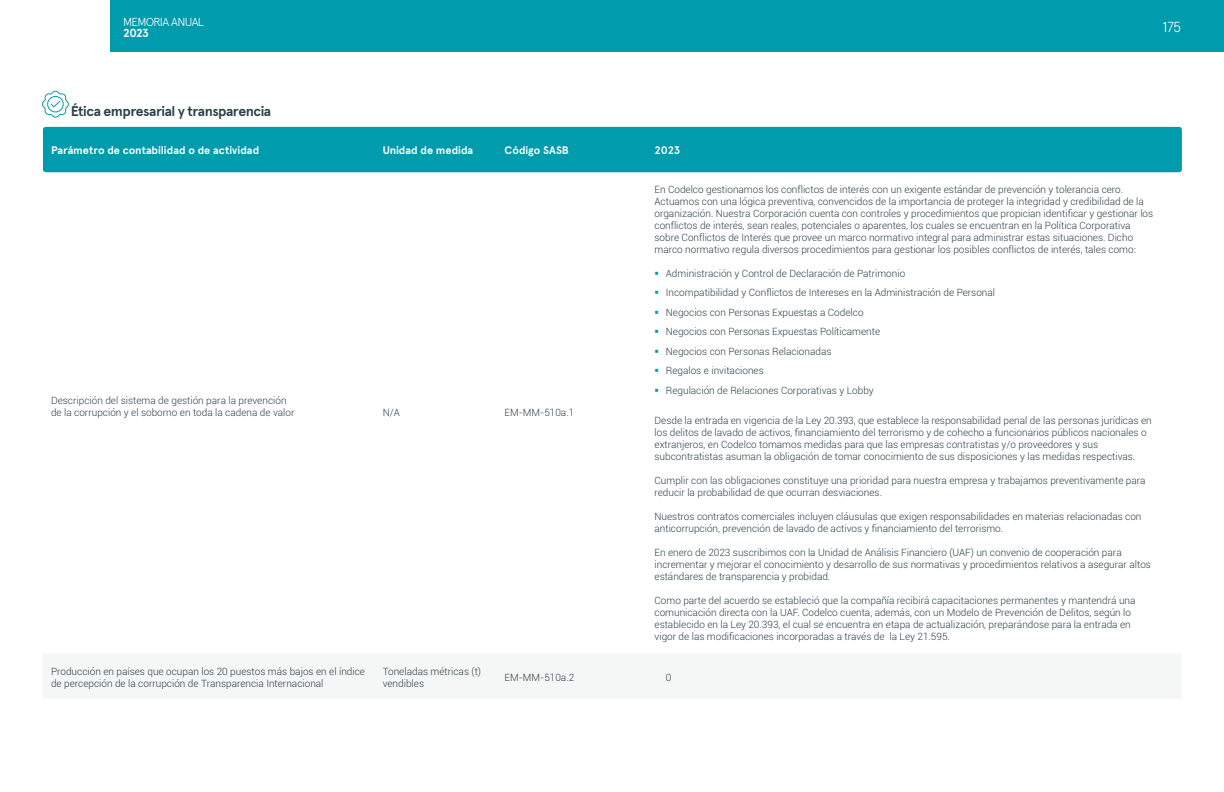
<style>
.page{position:relative;width:1224px;height:792px;background:#fff}
.page>*{position:absolute;margin:0;border:0;box-sizing:border-box;transform-origin:0 0}
.t1{font:300 14.5px "Apercu";color:#fff}
.SUBTÍTULOS{font:700 14px "Apercu";letter-spacing:-.03em;color:#2b4049}
.t2{font:300 11.6px "Apercu Pro";letter-spacing:-.055em;color:#fff}
.t3{font:700 11.6px "Apercu Pro";color:#fff}
.t4{font:700 11px "Apercu";color:#fff}
.t5{font:300 10px/12px "Roboto";color:#2b4049}
</style>
<div class="page">
<div style="left:43px;top:127px;width:1139px;height:45px;background:#009bac;border-radius:3px"></div>
<svg style="left:42px;top:91px;width:27px;height:27px"></svg>
<div style="left:111px;top:0;width:1113px;height:51px;background:#009bac"></div>
<p class="t2" style="left:123px;top:13px;width:82px">MEMORIA ANUAL</p>
<p class="t3" style="left:123px;top:24px;width:27px">2023</p>
<h1 class="t1" style="left:1163px;top:19px;width:20px">175</h1>
<p class="SUBTÍTULOS" style="left:71px;top:102px;width:202px">Ética empresarial y transparencia</p>
<p class="t4" style="left:51px;top:143px;width:210px">Parámetro de contabilidad o de actividad</p>
<p class="t4" style="left:383px;top:143px;width:92px">Unidad de medida</p>
<p class="t4" style="left:505px;top:143px;width:66px">Código SASB</p>
<p class="t4" style="left:655px;top:143px;width:27px">2023</p>
<p class="t5" style="left:51px;top:394px;width:245px">Descripción del sistema de gestión para la prevención de la corrupción y el soborno en toda la cadena de valor</p>
<p class="t5" style="left:383px;top:406px;width:19px">N/A</p>
<p class="t5" style="left:505px;top:406px;width:71px">EM-MM-510a.1</p>
<p class="t5" style="left:655px;top:183px;width:500px">En Codelco gestionamos los conflictos de interés con un exigente estándar de prevención y tolerancia cero.<br>Actuamos con una lógica preventiva, convencidos de la importancia de proteger la integridad y credibilidad de la organización. Nuestra Corporación cuenta con controles y procedimientos que propician identificar y gestionar los conflictos de interés, sean reales, potenciales o aparentes, los cuales se encuentran en la Política Corporativa sobre Conflictos de Interés que provee un marco normativo integral para administrar estas situaciones. Dicho marco normativo regula diversos procedimientos para gestionar los posibles conflictos de interés, tales como:</p>
<p class="t5" style="left:666px;top:267px;width:241px">Administración y Control de Declaración de Patrimonio</p>
<p class="t5" style="left:666px;top:287px;width:331px">Incompatibilidad y Conflictos de Intereses en la Administración de Personal</p>
<p class="t5" style="left:666px;top:306px;width:199px">Negocios con Personas Expuestas a Codelco</p>
<p class="t5" style="left:666px;top:326px;width:216px">Negocios con Personas Expuestas Políticamente</p>
<p class="t5" style="left:666px;top:345px;width:167px">Negocios con Personas Relacionadas</p>
<p class="t5" style="left:666px;top:365px;width:99px">Regalos e invitaciones</p>
<p class="t5" style="left:666px;top:384px;width:209px">Regulación de Relaciones Corporativas y Lobby</p>
<p class="t5" style="left:655px;top:414px;width:499px">Desde la entrada en vigencia de la Ley 20.393, que establece la responsabilidad penal de las personas jurídicas en los delitos de lavado de activos, financiamiento del terrorismo y de cohecho a funcionarios públicos nacionales o extranjeros, en Codelco tomamos medidas para que las empresas contratistas y/o proveedores y sus subcontratistas asuman la obligación de tomar conocimiento de sus disposiciones y las medidas respectivas.</p>
<p class="t5" style="left:655px;top:474px;width:493px">Cumplir con las obligaciones constituye una prioridad para nuestra empresa y trabajamos preventivamente para reducir la probabilidad de que ocurran desviaciones.</p>
<p class="t5" style="left:655px;top:510px;width:489px">Nuestros contratos comerciales incluyen cláusulas que exigen responsabilidades en materias relacionadas con anticorrupción, prevención de lavado de activos y financiamiento del terrorismo.</p>
<p class="t5" style="left:655px;top:546px;width:498px">En enero de 2023 suscribimos con la Unidad de Análisis Financiero (UAF) un convenio de cooperación para incrementar y mejorar el conocimiento y desarrollo de sus normativas y procedimientos relativos a asegurar altos estándares de transparencia y probidad.</p>
<p class="t5" style="left:655px;top:594px;width:483px">Como parte del acuerdo se estableció que la compañía recibirá capacitaciones permanentes y mantendrá una comunicación directa con la UAF. Codelco cuenta, además, con un Modelo de Prevención de Delitos, según lo establecido en la Ley 20.393, el cual se encuentra en etapa de actualización, preparándose para la entrada en vigor de las modificaciones incorporadas a través de la Ley 21.595.</p>
<p class="t5" style="left:51px;top:666px;width:316px">Producción en países que ocupan los 20 puestos más bajos en el índice de percepción de la corrupción de Transparencia Internacional</p>
<p class="t5" style="left:383px;top:666px;width:100px">Toneladas métricas (t) vendibles</p>
<p class="t5" style="left:505px;top:672px;width:71px">EM-MM-510a.2</p>
<p class="t5" style="left:666px;top:672px;width:7px">0</p>
</div>
